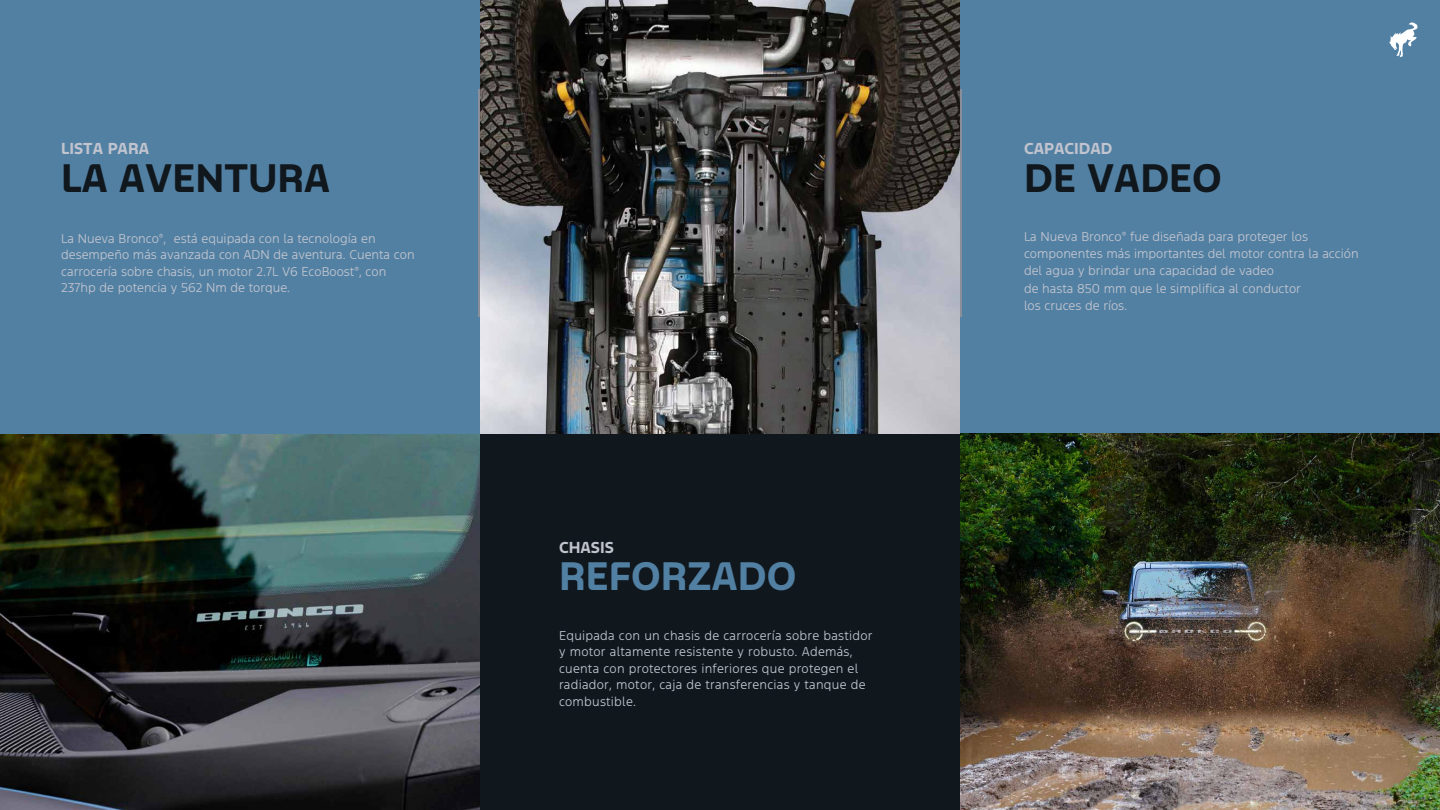
<style>
.page{position:relative;width:1440px;height:810px;background:#fff}
.page>*{position:absolute;margin:0;border:0;box-sizing:border-box;transform-origin:0 0}
.t1{font:37.5px "Ford F 1 Bold";color:#10171d}
.t2{font:37.5px "Ford F 1 Bold";color:#5280a3}
.t3{font:15px "Ford F 1 Bold";color:#c1c4ce}
.t4{font:12px/17.2px "Ford F 1 Light";color:#c1c4ce}
.t5{font:12px/16.5px "Ford F 1 Light";letter-spacing:.02em;color:#c1c4ce}
</style>
<div class="page">
<div style="left:0;top:0;width:1440px;height:440px;background:#5280a3"></div>
<img style="left:960px;top:434px;width:480px;height:376px">
<div style="left:480px;top:434px;width:480px;height:376px;background:#10171d"></div>
<img style="left:0;top:434px;width:480px;height:376px">
<img style="left:480px;top:0;width:480px;height:434px">
<svg style="left:1389px;top:22px;width:29px;height:35px"></svg>
<hr style="left:478px;top:89px;width:2px;height:228px;background:#8b8e98">
<hr style="left:960px;top:89px;width:2px;height:228px;background:#8b8e98">
<p class="t3" style="left:61px;top:138px;width:89px">LISTA PARA</p>
<h1 class="t1" style="left:61px;top:153px;width:271px">LA AVENTURA</h1>
<p class="t3" style="left:1024px;top:138px;width:90px">CAPACIDAD</p>
<h1 class="t1" style="left:1024px;top:153px;width:199px">DE VADEO</h1>
<p class="t4" style="left:61px;top:230px;width:355px;line-height:16.5px">La Nueva Bronco<sup>®</sup>, está equipada con la tecnología en desempeño más avanzada con ADN de aventura. Cuenta con carrocería sobre chasis, un motor 2.7L V6 EcoBoost<sup>®</sup>, con 237hp de potencia y 562 Nm de torque.</p>
<p class="t4" style="left:1024px;top:227px;width:336px">La Nueva Bronco<sup>®</sup> fue diseñada para proteger los componentes más importantes del motor contra la acción del agua y brindar una capacidad de vadeo<br>de hasta 850 mm que le simplifica al conductor<br>los cruces de ríos.</p>
<p class="t3" style="left:559px;top:537px;width:56px">CHASIS</p>
<h1 class="t2" style="left:559px;top:551px;width:239px">REFORZADO</h1>
<p class="t5" style="left:559px;top:627px;width:315px">Equipada con un chasis de carrocería sobre bastidor y motor altamente resistente y robusto. Además, cuenta con protectores inferiores que protegen el radiador, motor, caja de transferencias y tanque de combustible.</p>
</div>
